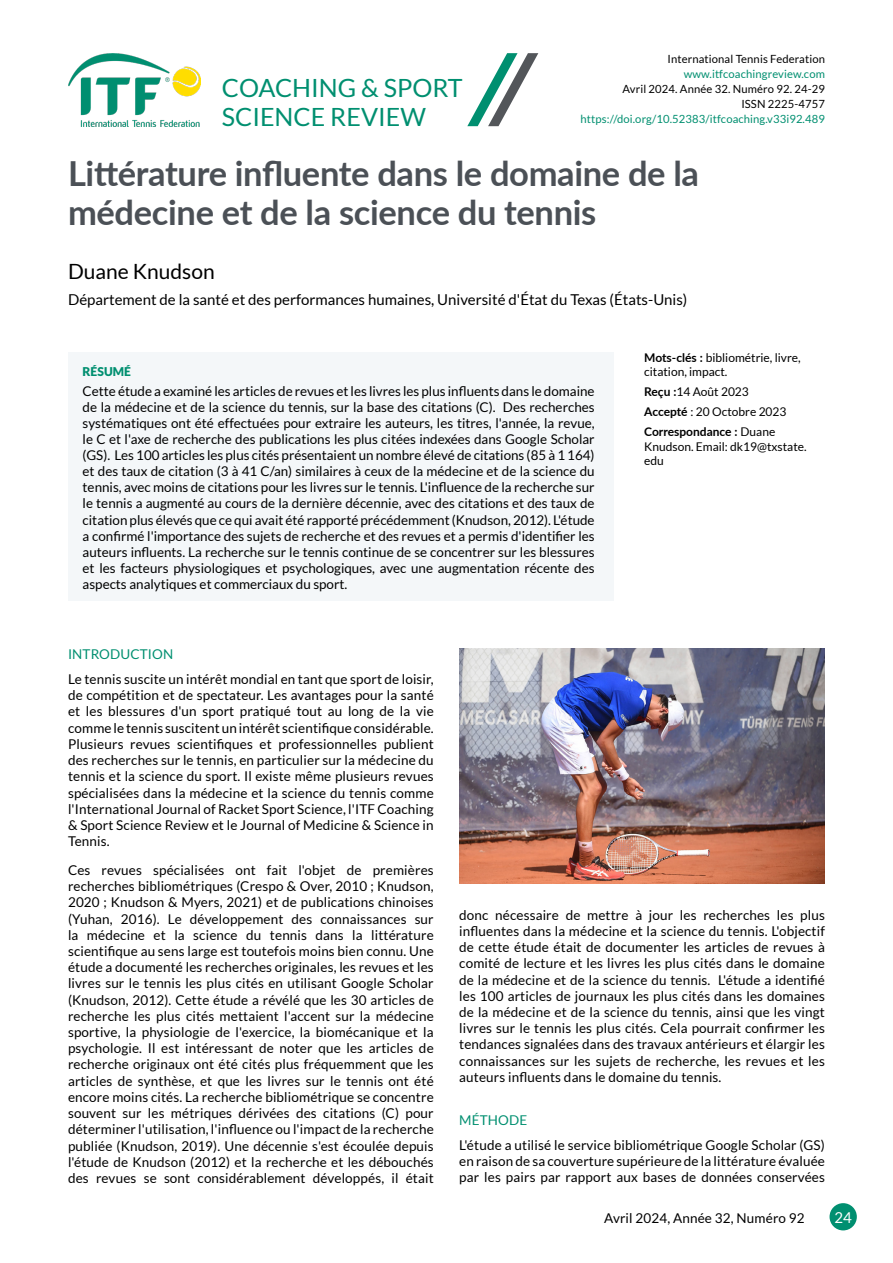
<style>
.page{position:relative;width:893px;height:1263px;background:#fff}
.page>*{position:absolute;margin:0;border:0;box-sizing:border-box;transform-origin:0 0}
.t1{font:700 34.5px/39px "Lato";letter-spacing:-.01em;color:#4b5056}
.t2{font:25.05px/29px "Lato";color:#008f70}
.t3{font:21px "Lato";color:#000}
.t4{font:15px "Lato";color:#000}
.t5{font:15px "Lato";color:#fff}
.t6{font:13.5px/16.2px "Lato";letter-spacing:.01em;color:#000;text-align:justify}
.t7{font:13.5px "Lato";letter-spacing:.01em;color:#008f70}
.t8{font:13.35px/16px "Lato";color:#000;text-align:justify}
.t9{font:900 12.15px "Lato";color:#008f70}
.t10{font:12px/14.4px "Lato";color:#000}
.t11{font:11.25px/15px "Lato";letter-spacing:.01em;color:#000;text-align:right}
.t12{font:11.25px "Lato";letter-spacing:.01em;color:#008f70}
.s1{font-weight:700}
</style>
<div class="page">
<div style="left:829px;top:1203px;width:28px;height:27px;background:#008f70;border-radius:50%"></div>
<div style="left:68px;top:352px;width:546px;height:248px;background:#f4f7f9"></div>
<img style="left:68px;top:53px;width:133px;height:73px">
<svg style="left:467px;top:53px;width:71px;height:73px"></svg>
<img style="left:459px;top:648px;width:366px;height:235px">
<p class="t11" style="left:667px;top:51px;width:159px">International Tennis Federation</p>
<p class="t12" style="left:684px;top:68px;width:143px">www.itfcoachingreview.com</p>
<p class="t11" style="left:622px;top:81px;width:204px">Avril 2024. Année 32. Numéro 92. 24-29<br>ISSN 2225-4757</p>
<p class="t12" style="left:581px;top:113px;width:246px">https://doi.org/10.52383/itfcoaching.v33i92.489</p>
<h1 class="t1" style="left:68px;top:153px;width:632px">Littérature influente dans le domaine de la médecine et de la science du tennis</h1>
<h3 class="t3" style="left:68px;top:260px;width:148px">Duane Knudson</h3>
<p class="t4" style="left:68px;top:292px;width:621px">Département de la santé et des performances humaines, Université d'État du Texas (États-Unis)</p>
<h2 class="t2" style="left:222px;top:73px;width:242px">COACHING &amp; SPORT<br>SCIENCE REVIEW</h2>
<p class="t9" style="left:83px;top:364px;width:50px">RÉSUMÉ</p>
<p class="t8" style="left:83px;top:383px;width:514px">Cette étude a examiné les articles de revues et les livres les plus influents dans le domaine de la médecine et de la science du tennis, sur la base des citations (C). Des recherches systématiques ont été effectuées pour extraire les auteurs, les titres, l'année, la revue, le C et l'axe de recherche des publications les plus citées indexées dans Google Scholar (GS). Les 100 articles les plus cités présentaient un nombre élevé de citations (85 à 1 164) et des taux de citation (3 à 41 C/an) similaires à ceux de la médecine et de la science du tennis, avec moins de citations pour les livres sur le tennis. L'influence de la recherche sur le tennis a augmenté au cours de la dernière décennie, avec des citations et des taux de citation plus élevés que ce qui avait été rapporté précédemment (Knudson, 2012). L'étude a confirmé l'importance des sujets de recherche et des revues et a permis d'identifier les auteurs influents. La recherche sur le tennis continue de se concentrer sur les blessures et les facteurs physiologiques et psychologiques, avec une augmentation récente des aspects analytiques et commerciaux du sport.</p>
<p class="t10" style="left:644px;top:350px;width:158px"><span class="s1">Mots-clés :</span> bibliométrie, livre, citation, impact.</p>
<p class="t10" style="left:644px;top:382px;width:144px;line-height:20px"><span class="s1">Reçu :</span>14 Août 2023<br><span class="s1">Accepté</span> : 20 Octobre 2023<br><span class="s1">Correspondance :</span> Duane</p>
<p class="t10" style="left:644px;top:439px;width:164px">Knudson. Email: dk19@txstate. edu</p>
<p class="t7" style="left:68px;top:647px;width:107px">INTRODUCTION</p>
<p class="t6" style="left:68px;top:671px;width:367px">Le tennis suscite un intérêt mondial en tant que sport de loisir, de compétition et de spectateur. Les avantages pour la santé et les blessures d'un sport pratiqué tout au long de la vie comme le tennis suscitent un intérêt scientifique considérable.<br>Plusieurs revues scientifiques et professionnelles publient des recherches sur le tennis, en particulier sur la médecine du tennis et la science du sport. Il existe même plusieurs revues spécialisées dans la médecine et la science du tennis comme l'International Journal of Racket Sport Science, l'ITF Coaching &amp; Sport Science Review et le Journal of Medicine &amp; Science in Tennis.</p>
<p class="t6" style="left:68px;top:862px;width:367px">Ces revues spécialisées ont fait l'objet de premières recherches bibliométriques (Crespo &amp; Over, 2010 ; Knudson, 2020 ; Knudson &amp; Myers, 2021) et de publications chinoises (Yuhan, 2016). Le développement des connaissances sur la médecine et la science du tennis dans la littérature scientifique au sens large est toutefois moins bien connu. Une étude a documenté les recherches originales, les revues et les livres sur le tennis les plus cités en utilisant Google Scholar (Knudson, 2012). Cette étude a révélé que les 30 articles de recherche les plus cités mettaient l'accent sur la médecine sportive, la physiologie de l'exercice, la biomécanique et la psychologie. Il est intéressant de noter que les articles de recherche originaux ont été cités plus fréquemment que les articles de synthèse, et que les livres sur le tennis ont été encore moins cités. La recherche bibliométrique se concentre souvent sur les métriques dérivées des citations (C) pour déterminer l'utilisation, l'influence ou l'impact de la recherche publiée (Knudson, 2019). Une décennie s'est écoulée depuis l'étude de Knudson (2012) et la recherche et les débouchés des revues se sont considérablement développés, il était</p>
<p class="t6" style="left:459px;top:907px;width:367px">donc nécessaire de mettre à jour les recherches les plus influentes dans la médecine et la science du tennis. L'objectif de cette étude était de documenter les articles de revues à comité de lecture et les livres les plus cités dans le domaine de la médecine et de la science du tennis. L'étude a identifié les 100 articles de journaux les plus cités dans les domaines de la médecine et de la science du tennis, ainsi que les vingt livres sur le tennis les plus cités. Cela pourrait confirmer les tendances signalées dans des travaux antérieurs et élargir les connaissances sur les sujets de recherche, les revues et les auteurs influents dans le domaine du tennis.</p>
<p class="t7" style="left:459px;top:1113px;width:70px">MÉTHODE</p>
<p class="t6" style="left:459px;top:1137px;width:367px">L'étude a utilisé le service bibliométrique Google Scholar (GS) en raison de sa couverture supérieure de la littérature évaluée par les pairs par rapport aux bases de données conservées</p>
<p class="t6" style="left:604px;top:1209px;width:202px">Avril 2024, Année 32, Numéro 92</p>
<p class="t5" style="left:834px;top:1209px;width:19px">24</p>
</div>
